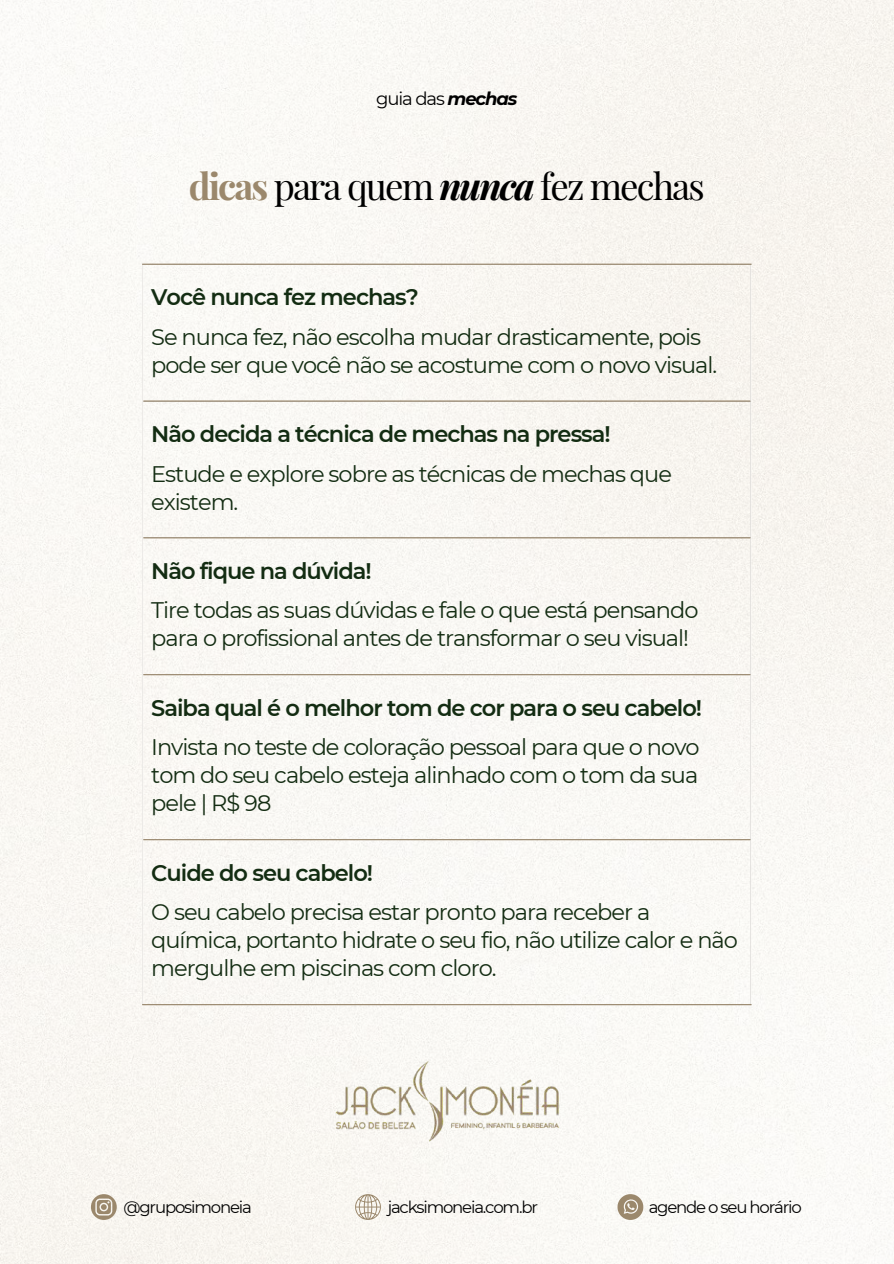
<style>
.page{position:relative;width:894px;height:1264px;background:#fff}
.page>*{position:absolute;margin:0;border:0;box-sizing:border-box;transform-origin:0 0}
.t1{font:36.45px "Playfair Display";letter-spacing:-.05em;color:#000}
.t2{font:22.5px/28.2px "Montserrat";letter-spacing:-.045em;color:#132c12}
.t3{font:600 22.5px "Montserrat";letter-spacing:-.045em;color:#132c12}
.t4{font:18px "Montserrat";letter-spacing:-.06em;color:#000}
.t5{font:16.5px "Montserrat";letter-spacing:-.07em;color:#000}
.s1{font-weight:700;font-style:italic}
.s2{font-weight:700;color:#9b886c}
</style>
<div class="page">
<div style="left:0;top:0;width:893px;height:1263px;background:#f9f8f3"></div>
<hr style="left:142px;top:265px;width:1px;height:739px;background:#faf8f5">
<hr style="left:750px;top:265px;width:1px;height:739px;background:#faf8f5">
<hr style="left:142px;top:263px;width:609px;height:2px;background:#9b886c">
<hr style="left:143px;top:400px;width:607px;height:1px;background:#9b886c">
<hr style="left:143px;top:537px;width:607px;height:1px;background:#9b886c">
<hr style="left:143px;top:674px;width:607px;height:1px;background:#9b886c">
<hr style="left:143px;top:839px;width:607px;height:1px;background:#9b886c">
<hr style="left:142px;top:1004px;width:609px;height:1px;background:#9b886c">
<svg style="left:617px;top:1194px;width:26px;height:25px"></svg>
<svg style="left:91px;top:1194px;width:26px;height:25px"></svg>
<svg style="left:355px;top:1194px;width:26px;height:25px"></svg>
<img style="left:333px;top:1058px;width:227px;height:85px">
<p class="t4" style="left:376px;top:88px;width:143px">guia das <span class="s1">mechas</span></p>
<h1 class="t1" style="left:189px;top:161px;width:517px"><span class="s2">dicas</span> para quem <span class="s1">nunca</span> fez mechas</h1>
<p class="t3" style="left:151px;top:283px;width:269px">Você nunca fez mechas?</p>
<p class="t2" style="left:151px;top:322px;width:567px">Se nunca fez, não escolha mudar drasticamente, pois pode ser que você não se acostume com o novo visual.</p>
<p class="t3" style="left:151px;top:420px;width:461px">Não decida a técnica de mechas na pressa!</p>
<p class="t2" style="left:151px;top:459px;width:522px">Estude e explore sobre as técnicas de mechas que existem.</p>
<p class="t3" style="left:151px;top:557px;width:222px">Não fique na dúvida!</p>
<p class="t2" style="left:151px;top:596px;width:548px">Tire todas as suas dúvidas e fale o que está pensando para o profissional antes de transformar o seu visual!</p>
<p class="t3" style="left:151px;top:694px;width:552px">Saiba qual é o melhor tom de cor para o seu cabelo!</p>
<p class="t2" style="left:151px;top:733px;width:550px;text-align:justify">Invista no teste de coloração pessoal para que o novo tom do seu cabelo esteja alinhado com o tom da sua pele | R$ 98</p>
<p class="t3" style="left:151px;top:859px;width:223px">Cuide do seu cabelo!</p>
<p class="t2" style="left:151px;top:898px;width:588px">O seu cabelo precisa estar pronto para receber a química, portanto hidrate o seu fio, não utilize calor e não mergulhe em piscinas com cloro.</p>
<p class="t5" style="left:123px;top:1196px;width:130px">@gruposimoneia</p>
<p class="t5" style="left:387px;top:1196px;width:152px">jacksimoneia.com.br</p>
<p class="t5" style="left:648px;top:1196px;width:155px">agende o seu horário</p>
</div>
